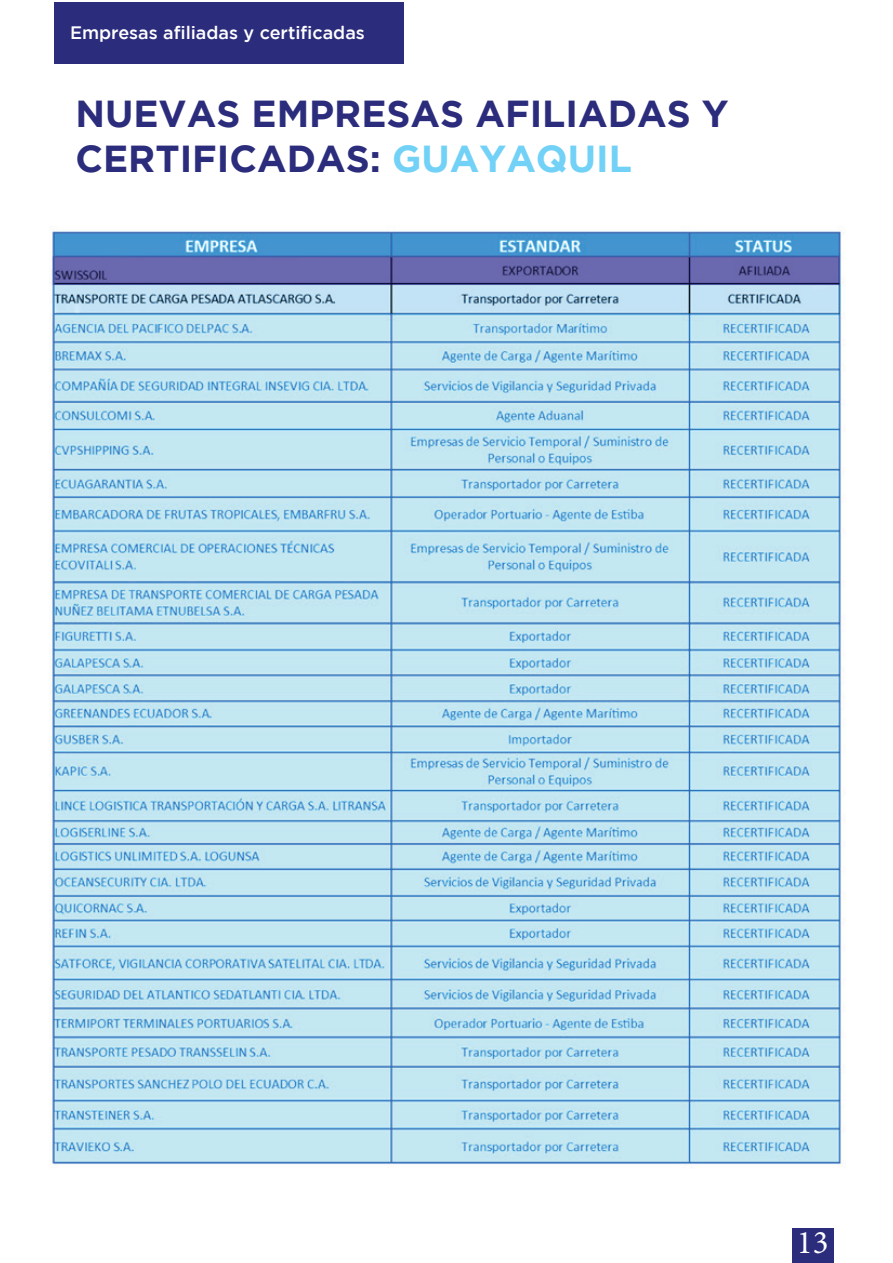
<style>
.page{position:relative;width:893px;height:1263px;background:#fff}
.page>*{position:absolute;margin:0;border:0;box-sizing:border-box;transform-origin:0 0}
.t1{font:700 37.5px/45px "Gotham";color:#2b2c7c}
.t2{font:33px "Minion Pro";color:#fff}
.t3{font:500 18px "Gotham";color:#fff}
.s1{color:#72d1f6}
</style>
<div class="page">
<div style="left:792px;top:1229px;width:41px;height:34px;background:#2b2c7c"></div>
<div style="left:54px;top:2px;width:350px;height:61px;background:#2b2c7c"></div>
<img style="left:49px;top:231px;width:797px;height:937px">
<p class="t3" style="left:70px;top:22px;width:296px">Empresas afiliadas y certificadas</p>
<p class="t1" style="left:75px;top:91px;width:655px">NUEVAS EMPRESAS AFILIADAS Y<br>CERTIFICADAS: <span class="s1">GUAYAQUIL</span></p>
<p class="t2" style="left:797px;top:1220px;width:33px">13</p>
</div>
